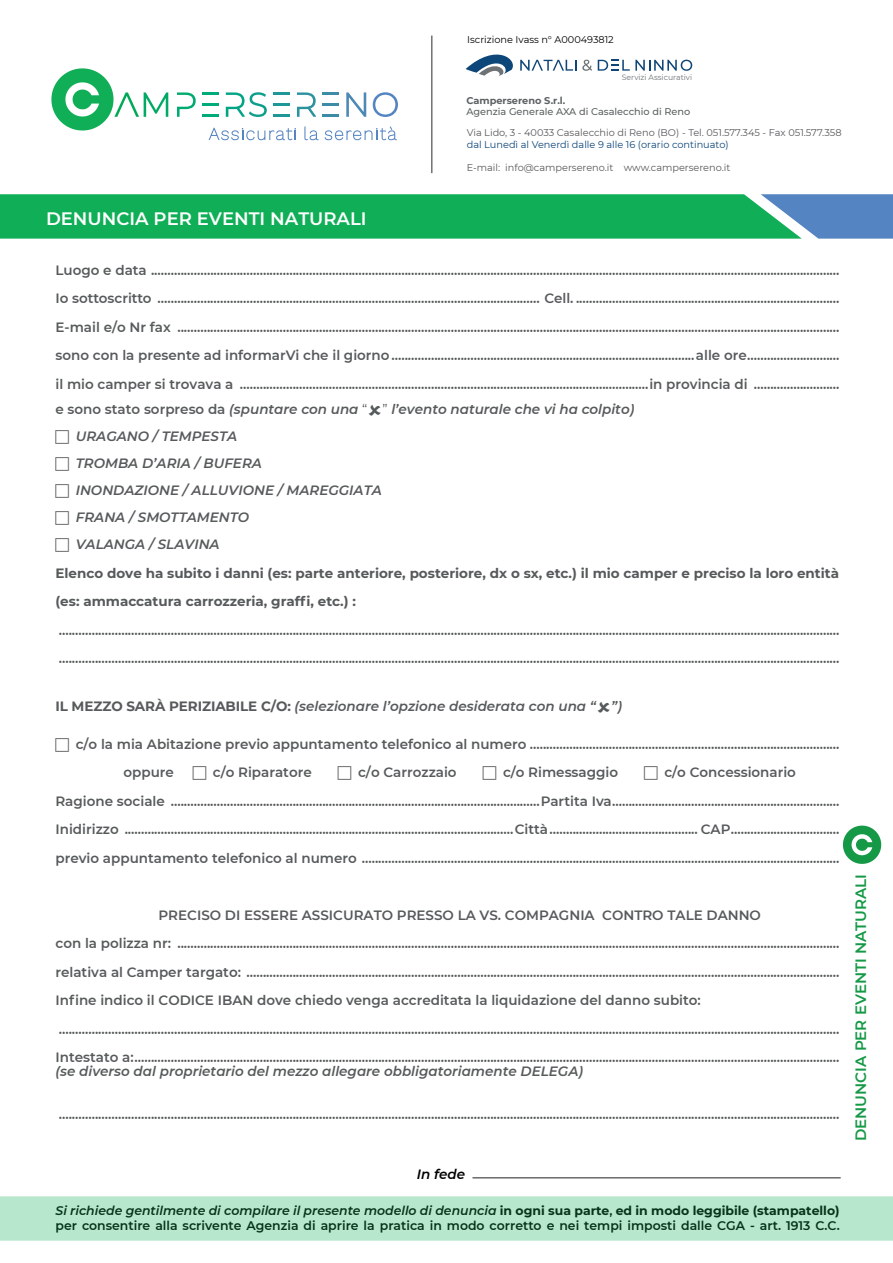
<style>
.page{position:relative;width:893px;height:1263px;background:#fff}
.page>*{position:absolute;margin:0;border:0;box-sizing:border-box;transform-origin:0 0}
.t1{font:600 18px "Montserrat";color:#fff}
.t2{font:600 15px "Montserrat";color:#169947}
.t3{font:600 13.5px/28.5px "Montserrat";color:#575a5b}
.t4{font:italic 600 13.5px/27px "Montserrat";color:#575a5b}
.t5{font:700 13.5px/28.5px "Montserrat";color:#575a5b}
.t6{font:italic 600 13.5px "Montserrat";color:#000001}
.t7{font:600 12.45px/15px "Montserrat";color:#000001}
.t8{font:9.75px "Montserrat";color:#57585a}
.t9{font:9.75px "Montserrat";color:#0d4679}
.t10{font:500 9.75px "Montserrat";color:#5d6162}
.t11{font:9.75px "Montserrat";color:#000001}
.t12{font:700 9.75px "Montserrat";color:#5d6162}
.t13{font:7.65px "Montserrat";color:#6f7274}
.s1{font-style:normal}
.s2{font-weight:400;font-style:normal}
.s3{font-weight:700;font-style:normal}
.s4{font-style:italic}
.s5{font-weight:700}
</style>
<div class="page">
<svg style="left:0;top:194px;width:893px;height:45px;background:#1fac68"></svg>
<hr style="left:472px;top:1177px;width:369px;height:1px;background:#231f20">
<svg style="left:598px;top:60px;width:94px;height:11px"></svg>
<svg style="left:466px;top:54px;width:126px;height:22px"></svg>
<svg style="left:209px;top:128px;width:87px;height:12px"></svg>
<svg style="left:304px;top:126px;width:15px;height:14px"></svg>
<svg style="left:325px;top:127px;width:72px;height:13px"></svg>
<svg style="left:177px;top:92px;width:19px;height:25px"></svg>
<hr style="left:202px;top:114px;width:16px;height:3px;background:#00ab7b">
<hr style="left:202px;top:92px;width:16px;height:3px;background:#00ab7b">
<hr style="left:202px;top:103px;width:16px;height:3px;background:#00ab7b">
<svg style="left:226px;top:92px;width:41px;height:25px"></svg>
<hr style="left:273px;top:114px;width:16px;height:3px;background:#1e9896">
<hr style="left:273px;top:103px;width:16px;height:3px;background:#1e9896">
<hr style="left:273px;top:92px;width:16px;height:3px;background:#1e9896">
<svg style="left:297px;top:92px;width:19px;height:25px"></svg>
<hr style="left:322px;top:114px;width:17px;height:3px;background:#3d8ca7">
<hr style="left:322px;top:103px;width:17px;height:3px;background:#3d8ca7">
<hr style="left:322px;top:92px;width:17px;height:3px;background:#3d8ca7">
<svg style="left:346px;top:92px;width:20px;height:25px"></svg>
<svg style="left:373px;top:92px;width:25px;height:25px"></svg>
<svg style="left:51px;top:68px;width:117px;height:62px"></svg>
<hr style="left:431px;top:36px;width:2px;height:137px;background:#6f7274">
<svg style="left:843px;top:826px;width:38px;height:38px"></svg>
<div style="left:0;top:1196px;width:893px;height:45px;background:#b7e7cc"></div>
<p class="t11" style="left:467px;top:33px;width:148px">Iscrizione Ivass n° A000493812</p>
<p class="t13" style="left:622px;top:72px;width:72px">Servizi Assicurativi</p>
<p class="t12" style="left:466px;top:93px;width:101px">Campersereno S.r.l.</p>
<p class="t10" style="left:466px;top:105px;width:225px">Agenzia Generale AXA di Casalecchio di Reno</p>
<p class="t8" style="left:467px;top:126px;width:376px">Via Lido, 3 - 40033 Casalecchio di Reno (BO) - Tel. 051.577.345 - Fax 051.577.358</p>
<p class="t9" style="left:467px;top:138px;width:263px">dal Lunedì al Venerdì dalle 9 alle 16 (orario continuato)</p>
<p class="t8" style="left:467px;top:161px;width:265px">E-mail: info@campersereno.it www.campersereno.it</p>
<h1 class="t1" style="left:46px;top:206px;width:322px">DENUNCIA PER EVENTI NATURALI</h1>
<p class="t3" style="left:56px;top:255px;width:785px;text-align:justify">Luogo e data .................................................................................................................................................................................................................<br>Io sottoscritto .................................................................................................................... Cell. ................................................................................<br>E-mail e/o Nr fax ......................................................................................................................................................................................................... sono con la presente ad informarVi che il giorno ............................................................................................alle ore............................ il mio camper si trovava a ............................................................................................................................in provincia di ..........................</p>
<p class="t4" style="left:76px;top:395px;width:560px;text-indent:-20px"><span class="s1">e sono stato sorpreso da</span> (spuntare con una <span class="s2">“ ”</span> l’evento naturale che vi ha colpito)<br>URAGANO / TEMPESTA<br>TROMBA D’ARIA / BUFERA<br>INONDAZIONE / ALLUVIONE / MAREGGIATA<br>FRANA / SMOTTAMENTO<br>VALANGA / SLAVINA</p>
<p class="t5" style="left:55px;top:558px;width:785px">Elenco dove ha subito i danni (es: parte anteriore, posteriore, dx o sx, etc.) il mio camper e preciso la loro entità (es: ammaccatura carrozzeria, graffi, etc.) :</p>
<p class="t3" style="left:59px;top:615px;width:782px">............................................................................................................................................................................................................................................. .............................................................................................................................................................................................................................................</p>
<p class="t4" style="left:55px;top:692px;width:568px"><span class="s3">IL MEZZO SARÀ PERIZIABILE C/O:</span> (selezionare l’opzione desiderata con una “ ”)</p>
<p class="t3" style="left:124px;top:729px;width:717px;text-indent:-48px">c/o la mia Abitazione previo appuntamento telefonico al numero .............................................................................................. oppure</p>
<p class="t3" style="left:55px;top:758px;width:785px;text-indent:609px">c/o Concessionario Ragione sociale ................................................................................................................Partita Iva.....................................................................<br>Inidirizzo ......................................................................................................................Città............................................. CAP................................. previo appuntamento telefonico al numero .................................................................................................................................................</p>
<p class="t3" style="left:213px;top:758px;width:100px">c/o Riparatore</p>
<p class="t3" style="left:358px;top:758px;width:100px">c/o Carrozzaio</p>
<p class="t3" style="left:503px;top:758px;width:117px">c/o Rimessaggio</p>
<p class="t3" style="left:55px;top:900px;width:785px;text-indent:103px">PRECISO DI ESSERE ASSICURATO PRESSO LA VS. COMPAGNIA CONTRO TALE DANNO<br>con la polizza nr: ......................................................................................................................................................................................................... relativa al Camper targato: ....................................................................................................................................................................................<br>Infine indico il CODICE IBAN dove chiedo venga accreditata la liquidazione del danno subito: .............................................................................................................................................................................................................................................<br>Intestato a:......................................................................................................................................................................................................................</p>
<p class="t4" style="left:55px;top:1057px;width:529px">(se diverso dal proprietario del mezzo allegare obbligatoriamente DELEGA)</p>
<p class="t3" style="left:59px;top:1100px;width:782px">.............................................................................................................................................................................................................................................</p>
<p class="t6" style="left:417px;top:1164px;width:50px">In fede</p>
<p class="t7" style="left:56px;top:1202px;width:786px"><span class="s4">Si richiede gentilmente di compilare il presente modello di denuncia</span> <span class="s5">in ogni sua parte</span>, <span class="s5">ed in modo leggibile (stampatello) </span>per consentire alla scrivente Agenzia di aprire la pratica in modo corretto e nei tempi imposti dalle CGA - art. 1913 C.C.</p>
<p class="t2" style="left:850px;top:1141px;width:269px;rotate:-90deg">DENUNCIA PER EVENTI NATURALI</p>
</div>
